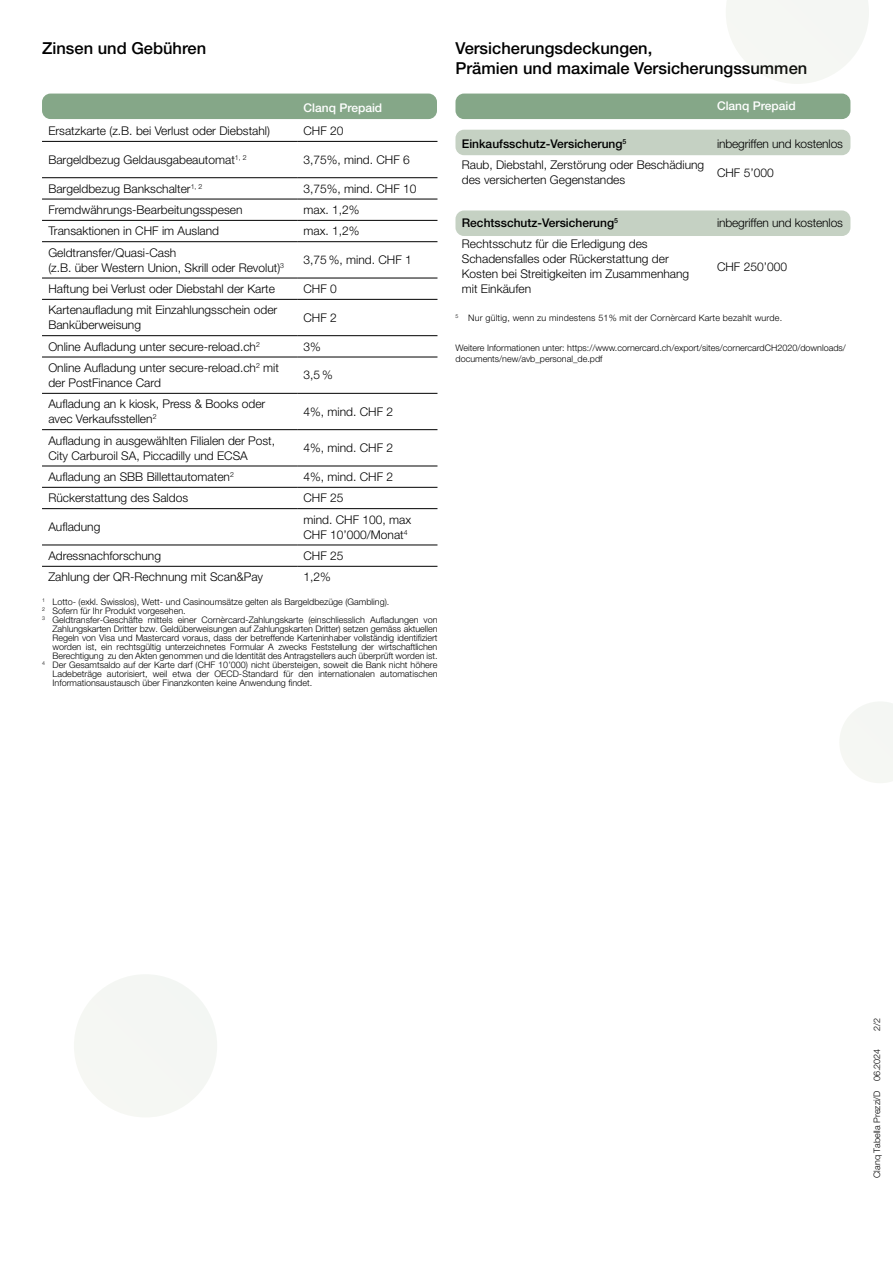
<style>
.page{position:relative;width:893px;height:1263px;background:#fff}
.page>*{position:absolute;margin:0;border:0;box-sizing:border-box;transform-origin:0 0}
.t1{font:500 16.5px/19.8px "Helvetica Neue LT Std";color:#000}
.t2{font:300 12px/15px "Helvetica Neue LT Std";color:#000}
.t3{font:500 12px "Helvetica Neue LT Std";color:#000}
.t4{font:500 12px "Helvetica Neue LT Std";color:#fff}
.t5{font:300 9px/10.5px "Helvetica Neue LT Std";color:#000}
.t6{font:300 9px "Helvetica Neue LT Std";letter-spacing:.02em;color:#000}
</style>
<div class="page">
<div style="left:42px;top:94px;width:395px;height:25px;background:#85a788;border-radius:9px"></div>
<hr style="left:42px;top:141px;width:255px;height:1px;background:#000">
<hr style="left:297px;top:141px;width:140px;height:1px;background:#000">
<hr style="left:42px;top:177px;width:255px;height:1px;background:#000">
<hr style="left:297px;top:177px;width:140px;height:1px;background:#000">
<hr style="left:42px;top:199px;width:255px;height:1px;background:#000">
<hr style="left:297px;top:199px;width:140px;height:1px;background:#000">
<hr style="left:42px;top:220px;width:255px;height:1px;background:#000">
<hr style="left:297px;top:220px;width:140px;height:1px;background:#000">
<hr style="left:42px;top:241px;width:255px;height:1px;background:#000">
<hr style="left:297px;top:241px;width:140px;height:1px;background:#000">
<hr style="left:42px;top:278px;width:255px;height:1px;background:#000">
<hr style="left:297px;top:278px;width:140px;height:1px;background:#000">
<hr style="left:42px;top:299px;width:255px;height:1px;background:#000">
<hr style="left:297px;top:299px;width:140px;height:1px;background:#000">
<hr style="left:42px;top:335px;width:255px;height:1px;background:#000">
<hr style="left:297px;top:335px;width:140px;height:1px;background:#000">
<hr style="left:42px;top:357px;width:255px;height:1px;background:#000">
<hr style="left:297px;top:357px;width:140px;height:1px;background:#000">
<hr style="left:42px;top:393px;width:255px;height:1px;background:#000">
<hr style="left:297px;top:393px;width:140px;height:1px;background:#000">
<hr style="left:42px;top:429px;width:255px;height:1px;background:#000">
<hr style="left:297px;top:429px;width:140px;height:1px;background:#000">
<hr style="left:42px;top:466px;width:255px;height:1px;background:#000">
<hr style="left:297px;top:466px;width:140px;height:1px;background:#000">
<hr style="left:42px;top:487px;width:255px;height:1px;background:#000">
<hr style="left:297px;top:487px;width:140px;height:1px;background:#000">
<hr style="left:42px;top:508px;width:255px;height:1px;background:#000">
<hr style="left:297px;top:508px;width:140px;height:1px;background:#000">
<hr style="left:42px;top:545px;width:255px;height:1px;background:#000">
<hr style="left:297px;top:545px;width:140px;height:1px;background:#000">
<hr style="left:42px;top:566px;width:255px;height:1px;background:#000">
<hr style="left:297px;top:566px;width:140px;height:1px;background:#000">
<div style="left:74px;top:974px;width:143px;height:143px;background:#f5f6f3;border-radius:50%"></div>
<svg style="left:840px;top:702px;width:53px;height:81px"></svg>
<div style="left:455px;top:94px;width:395px;height:25px;background:#85a788;border-radius:9px"></div>
<div style="left:455px;top:130px;width:395px;height:25px;background:#c5d1c3;border-radius:9px"></div>
<div style="left:455px;top:210px;width:395px;height:26px;background:#c5d1c3;border-radius:9px"></div>
<svg style="left:726px;top:0;width:143px;height:84px"></svg>
<h1 class="t1" style="left:42px;top:38px;width:166px">Zinsen und Gebühren</h1>
<p class="t4" style="left:304px;top:100px;width:80px">Clanq Prepaid</p>
<p class="t2" style="left:48px;top:123px;width:223px">Ersatzkarte (z.B. bei Verlust oder Diebstahl)</p>
<p class="t2" style="left:304px;top:123px;width:42px">CHF 20</p>
<p class="t2" style="left:48px;top:152px;width:200px">Bargeldbezug Geldausgabeautomat<sup>1,</sup> <sup>2</sup></p>
<p class="t2" style="left:304px;top:152px;width:108px">3,75%, mind. CHF 6</p>
<p class="t2" style="left:48px;top:181px;width:155px">Bargeldbezug Bankschalter<sup>1,</sup> <sup>2</sup></p>
<p class="t2" style="left:304px;top:181px;width:114px">3,75%, mind. CHF 10</p>
<p class="t2" style="left:48px;top:202px;width:196px">Fremdwährungs-Bearbeitungsspesen</p>
<p class="t2" style="left:304px;top:202px;width:58px">max. 1,2%</p>
<p class="t2" style="left:48px;top:223px;width:172px">Transaktionen in CHF im Ausland</p>
<p class="t2" style="left:304px;top:223px;width:58px">max. 1,2%</p>
<p class="t2" style="left:48px;top:245px;width:237px">Geldtransfer/Quasi-Cash<br>(z.B. über Western Union, Skrill oder Revolut)<sup>3</sup></p>
<p class="t2" style="left:304px;top:252px;width:110px">3,75 %, mind. CHF 1</p>
<p class="t2" style="left:48px;top:281px;width:228px">Haftung bei Verlust oder Diebstahl der Karte</p>
<p class="t2" style="left:304px;top:281px;width:35px">CHF 0</p>
<p class="t2" style="left:48px;top:302px;width:230px">Kartenaufladung mit Einzahlungsschein oder<br>Banküberweisung</p>
<p class="t2" style="left:304px;top:310px;width:35px">CHF 2</p>
<p class="t2" style="left:48px;top:339px;width:213px">Online Aufladung unter secure-reload.ch<sup>2</sup></p>
<p class="t2" style="left:304px;top:339px;width:19px">3%</p>
<p class="t2" style="left:48px;top:360px;width:232px">Online Aufladung unter secure-reload.ch<sup>2</sup> mit der PostFinance Card</p>
<p class="t2" style="left:304px;top:367px;width:31px">3,5 %</p>
<p class="t2" style="left:48px;top:396px;width:218px">Aufladung an k kiosk, Press &amp; Books oder avec Verkaufsstellen<sup>2</sup></p>
<p class="t2" style="left:304px;top:404px;width:91px">4%, mind. CHF 2</p>
<p class="t2" style="left:48px;top:433px;width:228px">Aufladung in ausgewählten Filialen der Post,<br>City Carburoil SA, Piccadilly und ECSA</p>
<p class="t2" style="left:304px;top:440px;width:91px">4%, mind. CHF 2</p>
<p class="t2" style="left:48px;top:469px;width:187px">Aufladung an SBB Billettautomaten<sup>2</sup></p>
<p class="t2" style="left:304px;top:469px;width:91px">4%, mind. CHF 2</p>
<p class="t2" style="left:48px;top:490px;width:141px">Rückerstattung des Saldos</p>
<p class="t2" style="left:304px;top:490px;width:42px">CHF 25</p>
<p class="t2" style="left:48px;top:519px;width:54px">Aufladung</p>
<p class="t2" style="left:304px;top:512px;width:109px">mind. CHF 100, max<br>CHF 10’000/Monat<sup>4</sup></p>
<p class="t2" style="left:48px;top:548px;width:114px">Adressnachforschung</p>
<p class="t2" style="left:304px;top:548px;width:42px">CHF 25</p>
<p class="t2" style="left:48px;top:569px;width:216px">Zahlung der QR-Rechnung mit Scan&amp;Pay</p>
<p class="t2" style="left:304px;top:569px;width:29px">1,2%</p>
<p class="t5" style="left:42px;top:596px;width:349px"><sup>1</sup> Lotto- (exkl. Swisslos), Wett- und Casinoumsätze gelten als Bargeldbezüge (Gambling).</p>
<p class="t5" style="left:42px;top:605px;width:145px"><sup>2</sup> Sofern für Ihr Produkt vorgesehen.</p>
<p class="t5" style="left:42px;top:614px;width:397px"><sup>3</sup> Geldtransfer-Geschäfte mittels einer Cornèrcard-Zahlungskarte (einschliesslich Aufladungen von</p>
<p class="t5" style="left:53px;top:623px;width:386px">Zahlungskarten Dritter bzw. Geldüberweisungen auf Zahlungskarten Dritter) setzen gemäss aktuellen</p>
<p class="t5" style="left:53px;top:632px;width:386px">Regeln von Visa und Mastercard voraus, dass der betreffende Karteninhaber vollständig identifiziert</p>
<p class="t5" style="left:53px;top:641px;width:386px">worden ist, ein rechtsgültig unterzeichnetes Formular A zwecks Feststellung der wirtschaftlichen</p>
<p class="t5" style="left:53px;top:650px;width:386px">Berechtigung zu den Akten genommen und die Identität des Antragstellers auch überprüft worden ist.</p>
<p class="t5" style="left:42px;top:659px;width:397px"><sup>4</sup> Der Gesamtsaldo auf der Karte darf (CHF 10’000) nicht übersteigen, soweit die Bank nicht höhere</p>
<p class="t5" style="left:53px;top:668px;width:386px">Ladebeträge autorisiert, weil etwa der OECD-Standard für den internationalen automatischen</p>
<p class="t5" style="left:53px;top:677px;width:261px">Informationsaustausch über Finanzkonten keine Anwendung findet.</p>
<h1 class="t1" style="left:455px;top:38px;width:353px">Versicherungsdeckungen,<br>Prämien und maximale Versicherungssummen</h1>
<p class="t4" style="left:717px;top:98px;width:80px">Clanq Prepaid</p>
<p class="t3" style="left:462px;top:136px;width:166px">Einkaufsschutz-Versicherung<sup>5</sup></p>
<p class="t2" style="left:717px;top:136px;width:128px">inbegriffen und kostenlos</p>
<p class="t2" style="left:462px;top:157px;width:244px">Raub, Diebstahl, Zerstörung oder Beschädiung des versicherten Gegenstandes</p>
<p class="t2" style="left:717px;top:165px;width:58px">CHF 5’000</p>
<p class="t3" style="left:462px;top:215px;width:158px">Rechtsschutz-Versicherung<sup>5</sup></p>
<p class="t2" style="left:717px;top:215px;width:128px">inbegriffen und kostenlos</p>
<p class="t2" style="left:462px;top:236px;width:229px">Rechtsschutz für die Erledigung des Schadensfalles oder Rückerstattung der Kosten bei Streitigkeiten im Zusammenhang mit Einkäufen</p>
<p class="t2" style="left:717px;top:259px;width:72px">CHF 250’000</p>
<p class="t6" style="left:455px;top:312px;width:328px"><sup>5</sup> Nur gültig, wenn zu mindestens 51% mit der Cornèrcard Karte bezahlt wurde.</p>
<p class="t5" style="left:455px;top:342px;width:392px">Weitere Informationen unter: https://www.cornercard.ch/export/sites/cornercardCH2020/downloads/ documents/new/avb_personal_de.pdf</p>
<p class="t5" style="left:872px;top:1031px;width:15px;rotate:-90deg">2/2</p>
<p class="t5" style="left:872px;top:1178px;width:131px;rotate:-90deg">Clanq Tabella Prezzi/D 06.2024</p>
</div>
